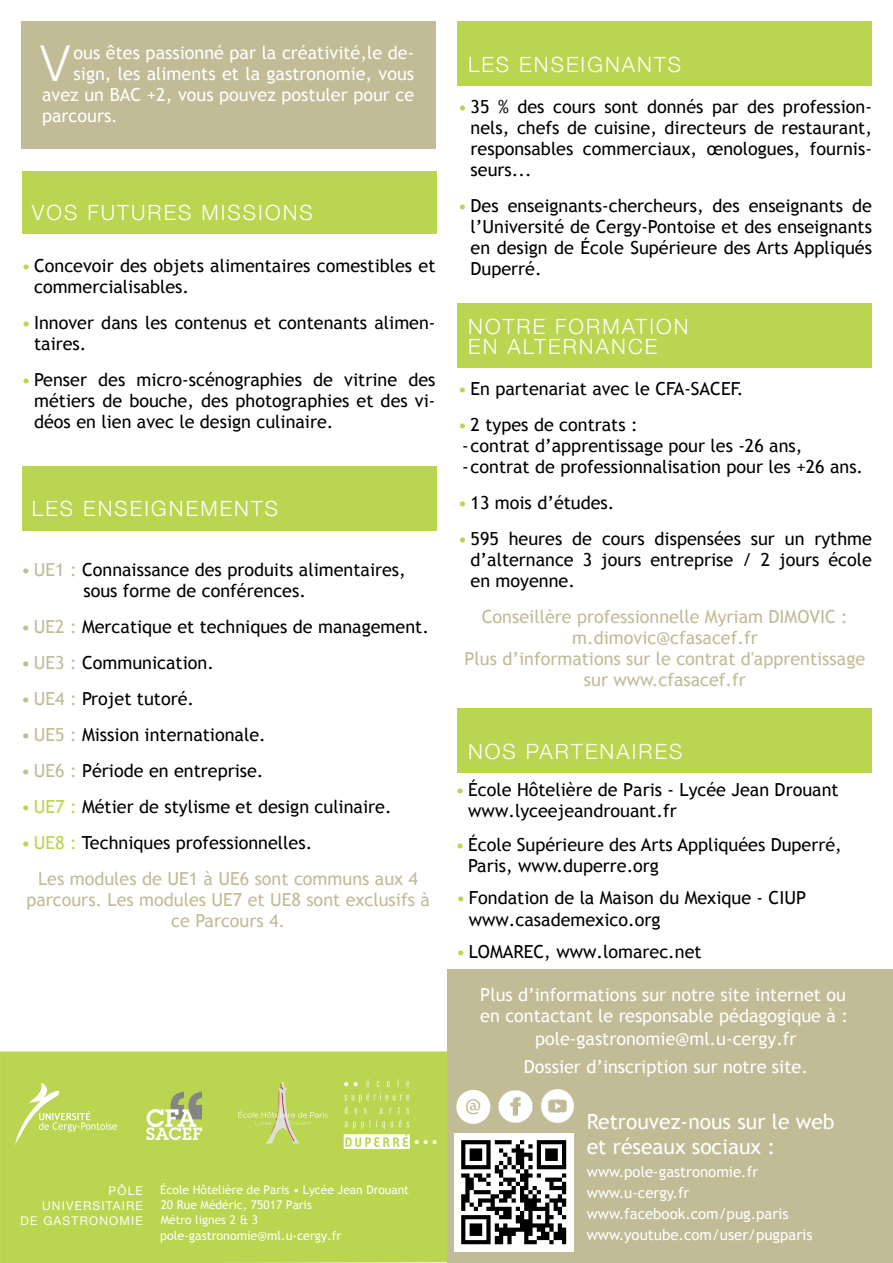
<style>
.page{position:relative;width:893px;height:1263px;background:#fff}
.page>*{position:absolute;margin:0;border:0;box-sizing:border-box;transform-origin:0 0}
.t1{font:300 49.5px "Helvetica Neue";color:#fff}
.t2{font:300 21px/20.5px "Helvetica Neue";letter-spacing:.1em;color:#fff}
.t3{font:21px/25.2px "Trebuchet MS";color:#fff}
.t4{font:21px "Trebuchet MS";color:#c1bb96}
.t5{font:18px/21px "Trebuchet MS";color:#000}
.t6{font:18px/22.4px "Trebuchet MS";color:#fff;text-align:center}
.t7{font:18px/21px "Trebuchet MS";color:#c1bb96;text-align:center}
.t8{font:15px/21px "Trebuchet MS";color:#fff}
.t9{font:12.45px "Trebuchet MS";color:#fff}
.t10{font:12px/15.3px "Trebuchet MS";color:#fff}
.t11{font:12px/15px "Helvetica Neue";letter-spacing:.1em;color:#fff;text-align:right}
.s1{color:#bad54f}
.s2{color:#c1bb96}
.s3{color:#000}
</style>
<div class="page">
<div style="left:0;top:1052px;width:447px;height:211px;background:#bad54f"></div>
<div style="left:447px;top:969px;width:445px;height:294px;background:#c1bb96"></div>
<div style="left:21px;top:21px;width:414px;height:127px;background:#c1bb96"></div>
<div style="left:23px;top:171px;width:414px;height:63px;background:#bad54f"></div>
<div style="left:23px;top:466px;width:414px;height:65px;background:#bad54f"></div>
<div style="left:458px;top:21px;width:414px;height:65px;background:#bad54f"></div>
<div style="left:458px;top:303px;width:414px;height:65px;background:#bad54f"></div>
<div style="left:458px;top:708px;width:414px;height:64px;background:#bad54f"></div>
<img style="left:498px;top:1090px;width:34px;height:33px">
<img style="left:541px;top:1089px;width:32px;height:34px">
<svg style="left:456px;top:1089px;width:35px;height:35px"></svg>
<img style="left:455px;top:1133px;width:118px;height:119px">
<svg style="left:146px;top:1092px;width:56px;height:49px"></svg>
<img style="left:15px;top:1065px;width:102px;height:102px">
<img style="left:340px;top:1077px;width:102px;height:78px">
<img style="left:234px;top:1083px;width:97px;height:66px">
<p class="t6" style="left:74px;top:42px;width:342px">ous êtes passionné par la créativité,le de-</p>
<p class="t6" style="left:74px;top:63px;width:342px">sign, les aliments et la gastronomie, vous</p>
<p class="t6" style="left:42px;top:84px;width:373px">avez un BAC +2, vous pouvez postuler pour ce</p>
<p class="t6" style="left:42px;top:105px;width:77px">parcours.</p>
<h1 class="t1" style="left:40px;top:24px;width:31px">V</h1>
<p class="t2" style="left:32px;top:201px;width:282px">VOS FUTURES MISSIONS</p>
<p class="t5" style="left:34px;top:256px;width:403px;text-indent:-13px"><span class="s1">•</span> Concevoir des objets alimentaires comestibles et commercialisables.</p>
<p class="t5" style="left:34px;top:313px;width:403px;text-indent:-13px"><span class="s1">•</span> Innover dans les contenus et contenants alimen&shy;taires.</p>
<p class="t5" style="left:34px;top:370px;width:403px;text-align:justify;text-indent:-13px"><span class="s1">•</span> Penser des micro-scénographies de vitrine des métiers de bouche, des photographies et des vi&shy;déos en lien avec le design culinaire.</p>
<p class="t2" style="left:32px;top:496px;width:248px">LES ENSEIGNEMENTS</p>
<p class="t5" style="left:83px;top:559px;width:324px;text-indent:-62px"><span class="s2">• UE1 :</span> Connaissance des produits alimentaires, sous forme de conférences.</p>
<p class="t5" style="left:21px;top:616px;width:409px"><span class="s2">• UE2 :</span> Mercatique et techniques de management.</p>
<p class="t5" style="left:21px;top:652px;width:194px"><span class="s2">• UE3 :</span> Communication.</p>
<p class="t5" style="left:21px;top:688px;width:174px"><span class="s2">• UE4 :</span> Projet tutoré.</p>
<p class="t5" style="left:21px;top:724px;width:246px"><span class="s2">• UE5 :</span> Mission internationale.</p>
<p class="t5" style="left:21px;top:760px;width:244px"><span class="s2">• UE6 :</span> Période en entreprise.</p>
<p class="t5" style="left:21px;top:796px;width:372px"><span class="s1">• UE7 :</span> Métier de stylisme et design culinaire.</p>
<p class="t7" style="left:38px;top:825px;width:381px;line-height:36px;text-align:left;text-indent:-17px"><span class="s1">• UE8 :</span> <span class="s3">Techniques professionnelles.<br></span>Les modules de UE1 à UE6 sont communs aux 4</p>
<p class="t7" style="left:26px;top:889px;width:405px">parcours. Les modules UE7 et UE8 sont exclusifs à ce Parcours 4.</p>
<p class="t11" style="left:21px;top:1183px;width:124px">PÔLE<br>UNIVERSITAIRE<br>DE GASTRONOMIE</p>
<p class="t10" style="left:160px;top:1182px;width:250px">École Hôtelière de Paris • Lycée Jean Drouant</p>
<p class="t9" style="left:160px;top:1228px;width:183px">pole-gastronomie@ml.u-cergy.fr</p>
<p class="t10" style="left:161px;top:1197px;width:153px">20 Rue Médéric, 75017 Paris<br>Métro lignes 2 &amp; 3</p>
<p class="t2" style="left:468px;top:52px;width:215px">LES ENSEIGNANTS</p>
<p class="t5" style="left:470px;top:96px;width:403px;text-align:justify;text-indent:-13px"><span class="s1">•</span> 35 % des cours sont donnés par des profession&shy;nels, chefs de cuisine, directeurs de restaurant, responsables commerciaux, œnologues, fournis&shy;seurs...</p>
<p class="t5" style="left:470px;top:195px;width:403px;text-align:justify;text-indent:-13px"><span class="s1">•</span> Des enseignants-chercheurs, des enseignants de l’Université de Cergy-Pontoise et des enseignants en design de École Supérieure des Arts Appliqués Duperré.</p>
<p class="t2" style="left:468px;top:314px;width:222px">NOTRE FORMATION<br>EN ALTERNANCE</p>
<p class="t5" style="left:458px;top:378px;width:287px"><span class="s1">•</span> En partenariat avec le CFA-SACEF.</p>
<p class="t5" style="left:458px;top:414px;width:407px"><span class="s1">•</span> 2 types de contrats :<br>-contrat d’apprentissage pour les -26 ans, -contrat de professionnalisation pour les +26 ans.</p>
<p class="t5" style="left:458px;top:492px;width:158px"><span class="s1">•</span> 13 mois d’études.</p>
<p class="t5" style="left:470px;top:528px;width:403px;text-align:justify;text-indent:-13px"><span class="s1">•</span> 595 heures de cours dispensées sur un rythme d’alternance 3 jours entreprise / 2 jours école en moyenne.</p>
<p class="t7" style="left:464px;top:606px;width:402px">Conseillère professionnelle Myriam DIMOVIC : m.dimovic@cfasacef.fr<br>Plus d’informations sur le contrat d'apprentissage sur www.cfasacef.fr</p>
<p class="t2" style="left:468px;top:739px;width:216px">NOS PARTENAIRES</p>
<p class="t5" style="left:468px;top:779px;width:372px;line-height:21.6px;text-indent:-13px"><span class="s1">•</span> École Hôtelière de Paris - Lycée Jean Drouant www.lyceejeandrouant.fr</p>
<p class="t5" style="left:468px;top:834px;width:375px;line-height:21.6px;text-indent:-13px"><span class="s1">•</span> École Supérieure des Arts Appliquées Duperré,<br>Paris, www.duperre.org</p>
<p class="t5" style="left:469px;top:887px;width:339px;line-height:21.6px;text-indent:-13px"><span class="s1">•</span> Fondation de la Maison du Mexique - CIUP www.casademexico.org</p>
<p class="t5" style="left:456px;top:941px;width:247px"><span class="s1">•</span> LOMAREC, www.lomarec.net</p>
<p class="t6" style="left:480px;top:983px;width:369px">Plus d’informations sur notre site internet ou en contactant le responsable pédagogique à : pole-gastronomie@ml.u-cergy.fr</p>
<p class="t6" style="left:523px;top:1055px;width:286px">Dossier d’inscription sur notre site.</p>
<p class="t4" style="left:465px;top:1093px;width:18px">@</p>
<p class="t3" style="left:587px;top:1109px;width:249px">Retrouvez-nous sur le web et réseaux sociaux :</p>
<p class="t8" style="left:586px;top:1162px;width:227px">www.pole-gastronomie.fr www.u-cergy.fr www.facebook.com/pug.paris www.youtube.com/user/pugparis</p>
</div>
